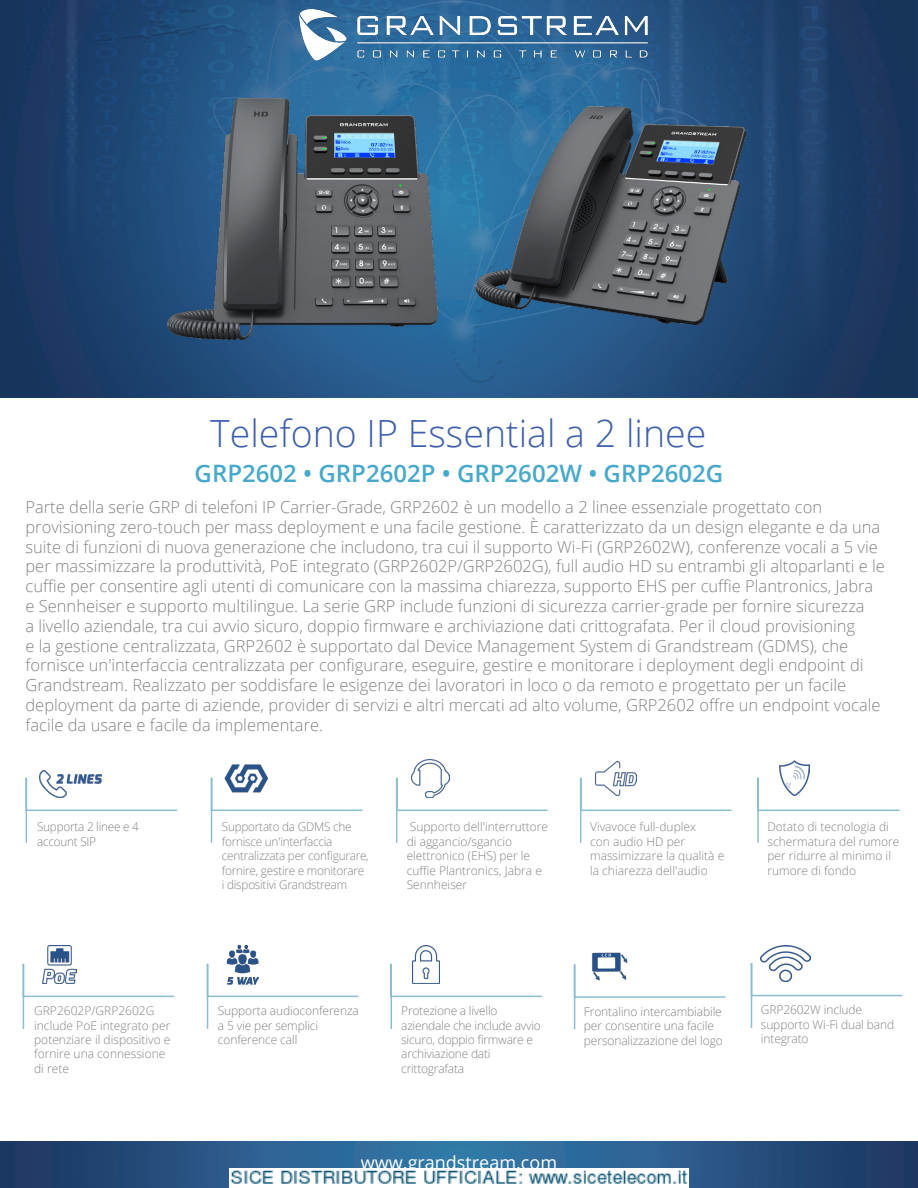
<style>
.page{position:relative;width:918px;height:1188px;background:#fff}
.page>*{position:absolute;margin:0;border:0;box-sizing:border-box;transform-origin:0 0}
.t1{font:300 37.5px "Open Sans";color:#3e60ac}
.t2{font:600 24px "Open Sans";color:#46a8ca}
.t3{font:18px "Open Sans";color:#fff}
.t4{font:300 16.5px/19.8px "Open Sans";color:#808285}
.t5{font:300 12px/14.4px "Open Sans";letter-spacing:-.01em;color:#808285}
</style>
<div class="page">
<img style="left:0;top:0;width:916px;height:396px">
<img style="left:291px;top:10px;width:362px;height:53px">
<svg style="left:0;top:1142px;width:918px;height:46px;background:#275482"></svg>
<svg style="left:25px;top:776px;width:153px;height:67px"></svg>
<img style="left:40px;top:771px;width:61px;height:27px">
<img style="left:592px;top:952px;width:36px;height:11px">
<svg style="left:573px;top:963px;width:153px;height:67px"></svg>
<svg style="left:390px;top:963px;width:153px;height:66px"></svg>
<img style="left:412px;top:945px;width:28px;height:39px">
<svg style="left:206px;top:963px;width:153px;height:66px"></svg>
<img style="left:218px;top:945px;width:51px;height:40px">
<svg style="left:22px;top:963px;width:153px;height:66px"></svg>
<img style="left:43px;top:945px;width:34px;height:39px">
<svg style="left:210px;top:777px;width:153px;height:66px"></svg>
<img style="left:222px;top:764px;width:49px;height:36px">
<svg style="left:396px;top:776px;width:152px;height:67px"></svg>
<img style="left:412px;top:760px;width:37px;height:38px">
<svg style="left:579px;top:777px;width:153px;height:66px"></svg>
<img style="left:595px;top:761px;width:42px;height:35px">
<svg style="left:757px;top:777px;width:143px;height:66px"></svg>
<img style="left:779px;top:761px;width:31px;height:34px">
<img style="left:761px;top:945px;width:49px;height:17px">
<svg style="left:750px;top:962px;width:153px;height:66px"></svg>
<img style="left:168px;top:98px;width:270px;height:241px">
<img style="left:476px;top:107px;width:270px;height:217px">
<img style="left:230px;top:1168px;width:458px;height:20px">
<p class="t1" style="left:210px;top:407px;width:498px">Telefono IP Essential a 2 linee</p>
<p class="t2" style="left:195px;top:457px;width:530px">GRP2602 • GRP2602P • GRP2602W • GRP2602G</p>
<p class="t4" style="left:26px;top:497px;width:861px">Parte della serie GRP di telefoni IP Carrier-Grade, GRP2602 è un modello a 2 linee essenziale progettato con provisioning zero-touch per mass deployment e una facile gestione. È caratterizzato da un design elegante e da una suite di funzioni di nuova generazione che includono, tra cui il supporto Wi-Fi (GRP2602W), conferenze vocali a 5 vie per massimizzare la produttività, PoE integrato (GRP2602P/GRP2602G), full audio HD su entrambi gli altoparlanti e le cuffie per consentire agli utenti di comunicare con la massima chiarezza, supporto EHS per cuffie Plantronics, Jabra e Sennheiser e supporto multilingue. La serie GRP include funzioni di sicurezza carrier-grade per fornire sicurezza<br>a livello aziendale, tra cui avvio sicuro, doppio firmware e archiviazione dati crittografata. Per il cloud provisioning<br>e la gestione centralizzata, GRP2602 è supportato dal Device Management System di Grandstream (GDMS), che fornisce un'interfaccia centralizzata per configurare, eseguire, gestire e monitorare i deployment degli endpoint di Grandstream. Realizzato per soddisfare le esigenze dei lavoratori in loco o da remoto e progettato per un facile deployment da parte di aziende, provider di servizi e altri mercati ad alto volume, GRP2602 offre un endpoint vocale facile da usare e facile da implementare.</p>
<p class="t5" style="left:37px;top:820px;width:103px">Supporta 2 linee e 4 account SIP</p>
<p class="t5" style="left:34px;top:1003px;width:138px">GRP2602P/GRP2602G include PoE integrato per potenziare il dispositivo e fornire una connessione di rete</p>
<p class="t5" style="left:222px;top:820px;width:148px">Supportato da GDMS che fornisce un'interfaccia centralizzata per configurare, fornire, gestire e monitorare i dispositivi Grandstream</p>
<p class="t5" style="left:407px;top:820px;width:143px">Supporto dell'interruttore di aggancio/sgancio elettronico (EHS) per le cuffie Plantronics, Jabra e<br>Sennheiser</p>
<p class="t5" style="left:590px;top:820px;width:136px">Vivavoce full-duplex<br>con audio HD per massimizzare la qualità e la chiarezza dell'audio</p>
<p class="t5" style="left:767px;top:820px;width:134px">Dotato di tecnologia di schermatura del rumore per ridurre al minimo il rumore di fondo</p>
<p class="t5" style="left:218px;top:1003px;width:142px">Supporta audioconferenza a 5 vie per semplici conference call</p>
<p class="t5" style="left:401px;top:1003px;width:141px">Protezione a livello aziendale che include avvio sicuro, doppio firmware e</p>
<p class="t5" style="left:401px;top:1046px;width:91px">archiviazione dati crittografata</p>
<p class="t5" style="left:584px;top:1004px;width:140px">Frontalino intercambiabile per consentire una facile personalizzazione del logo</p>
<p class="t3" style="left:361px;top:1151px;width:198px">www.grandstream.com</p>
<p class="t5" style="left:761px;top:1002px;width:103px">GRP2602W include</p>
<p class="t5" style="left:761px;top:1017px;width:135px">supporto Wi-Fi dual band</p>
<p class="t5" style="left:761px;top:1031px;width:49px">integrato</p>
</div>
